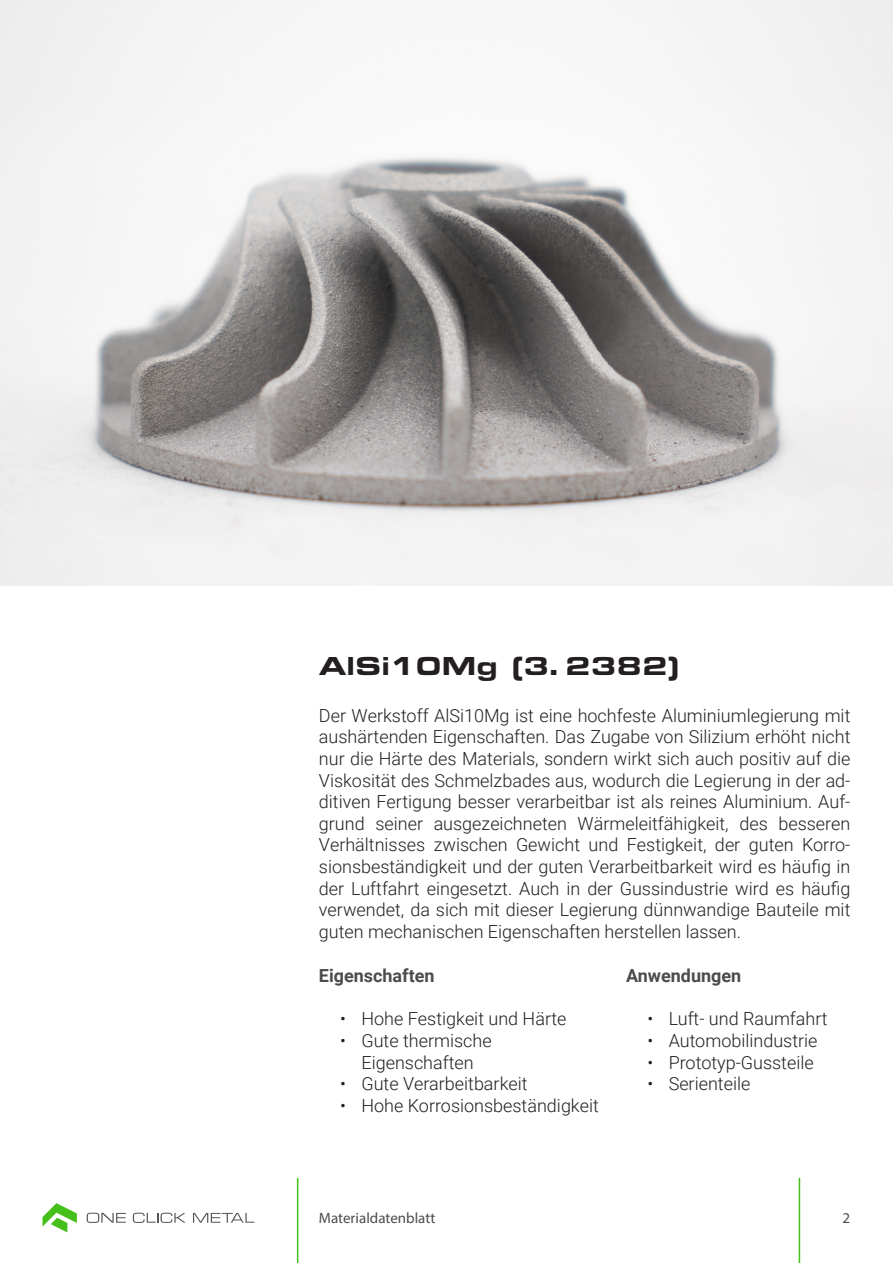
<style>
.page{position:relative;width:893px;height:1263px;background:#fff}
.page>*{position:absolute;margin:0;border:0;box-sizing:border-box;transform-origin:0 0}
.Titel_18_fett{font:900 27px "Eurostile Ext";color:#231f20}
.Text_12_normal{font:300 18px/21.6px "Roboto";color:#231f20;text-align:center}
.Text_12_fett{font:700 18px "Roboto";color:#4b4c4d}
.t1{font:15px "Myriad Pro";color:#4b4c4d}
</style>
<div class="page">
<svg style="left:87px;top:1213px;width:39px;height:10px"></svg>
<svg style="left:133px;top:1213px;width:53px;height:10px"></svg>
<svg style="left:193px;top:1213px;width:61px;height:10px"></svg>
<svg style="left:43px;top:1203px;width:34px;height:29px"></svg>
<hr style="left:799px;top:1178px;width:1px;height:85px;background:#45c01a">
<hr style="left:297px;top:1178px;width:1px;height:85px;background:#45c01a">
<img style="left:0;top:0;width:893px;height:585px">
<p class="Titel_18_fett" style="left:319px;top:646px;width:362px">AlSi10Mg (3. 2382)</p>
<p class="Text_12_normal" style="left:319px;top:704px;width:533px;text-align:justify">Der Werkstoff AlSi10Mg ist eine hochfeste Aluminiumlegierung mit aushärtenden Eigenschaften. Das Zugabe von Silizium erhöht nicht nur die Härte des Materials, sondern wirkt sich auch positiv auf die Viskosität des Schmelzbades aus, wodurch die Legierung in der ad&shy;ditiven Fertigung besser verarbeitbar ist als reines Aluminium. Auf&shy;grund seiner ausgezeichneten Wärmeleitfähigkeit, des besseren Verhältnisses zwischen Gewicht und Festigkeit, der guten Korro&shy;sionsbeständigkeit und der guten Verarbeitbarkeit wird es häufig in der Luftfahrt eingesetzt. Auch in der Gussindustrie wird es häufig verwendet, da sich mit dieser Legierung dünnwandige Bauteile mit guten mechanischen Eigenschaften herstellen lassen.</p>
<p class="Text_12_fett" style="left:319px;top:963px;width:117px">Eigenschaften</p>
<p class="Text_12_normal" style="left:340px;top:1007px;width:228px">• Hohe Festigkeit und Härte</p>
<p class="Text_12_normal" style="left:340px;top:1029px;width:153px">• Gute thermische<br>Eigenschaften</p>
<p class="Text_12_normal" style="left:340px;top:1072px;width:189px">• Gute Verarbeitbarkeit</p>
<p class="Text_12_normal" style="left:340px;top:1094px;width:260px">• Hohe Korrosionsbeständigkeit</p>
<p class="Text_12_fett" style="left:626px;top:963px;width:117px">Anwendungen</p>
<p class="Text_12_normal" style="left:647px;top:1007px;width:182px">• Luft- und Raumfahrt</p>
<p class="Text_12_normal" style="left:647px;top:1029px;width:172px">• Automobilindustrie</p>
<p class="Text_12_normal" style="left:647px;top:1051px;width:168px">• Prototyp-Gussteile</p>
<p class="Text_12_normal" style="left:647px;top:1072px;width:104px">• Serienteile</p>
<p class="t1" style="left:319px;top:1209px;width:118px">Materialdatenblatt</p>
<p class="t1" style="left:842px;top:1209px;width:9px">2</p>
</div>
